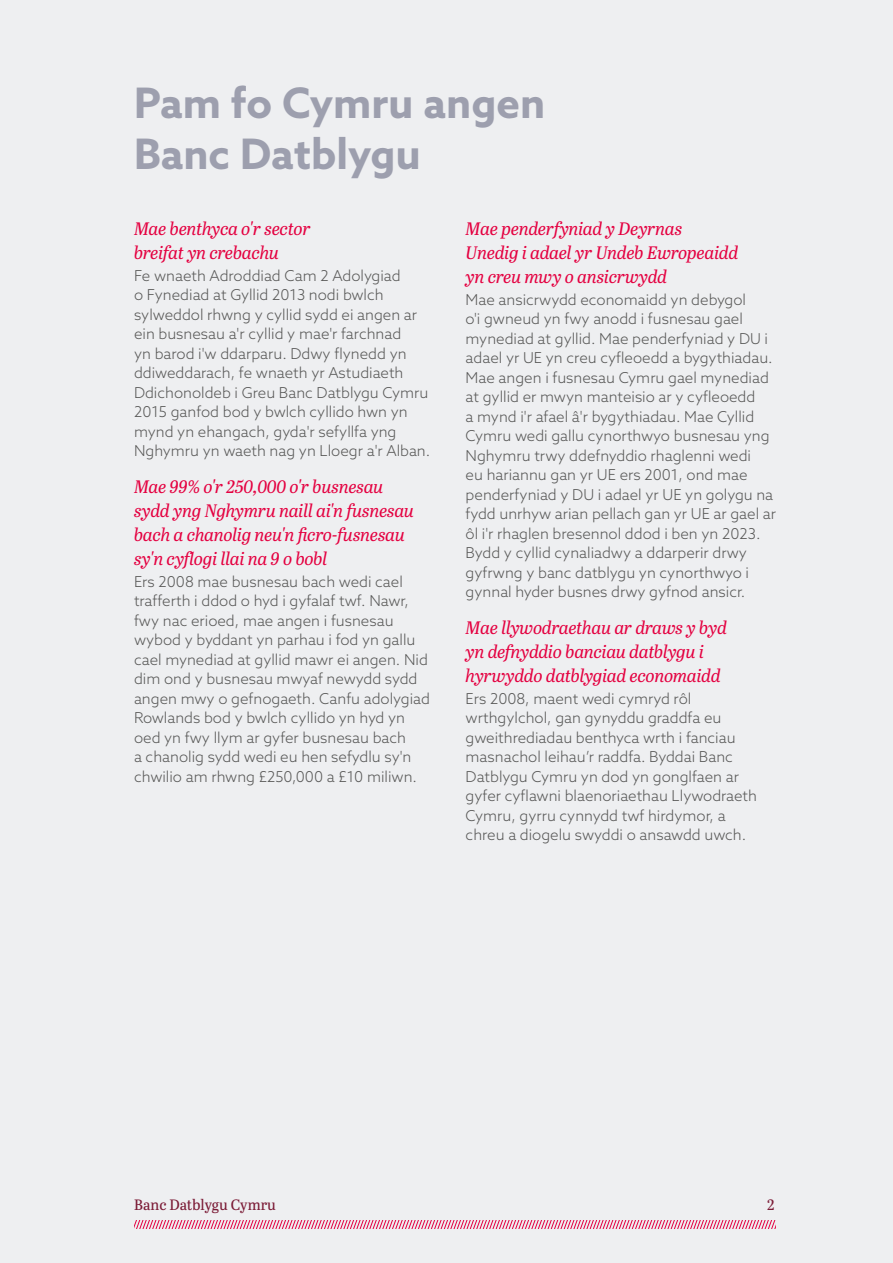
<style>
.page{position:relative;width:893px;height:1263px;background:#eeeff1}
.page>*{position:absolute;margin:0;border:0;box-sizing:border-box;transform-origin:0 0}
.t1{font:700 42px/50.4px "Azo Sans";color:#9d9fae}
.t2{font:italic 18px/24px "Abril Titling";letter-spacing:-.005em;color:#e40040}
.t3{font:300 15px/19.5px "Azo Sans";color:#575756}
.t4{font:15px "Abril Titling";color:#7b1b36}
</style>
<div class="page">
<svg style="left:134px;top:1220px;width:642px;height:9px"></svg>
<h1 class="t1" style="left:134px;top:77px;width:413px">Pam fo Cymru angen<br>Banc Datblygu</h1>
<p class="t2" style="left:134px;top:216px;width:178px">Mae benthyca o'r sector breifat yn crebachu</p>
<p class="t3" style="left:134px;top:266px;width:298px">Fe wnaeth Adroddiad Cam 2 Adolygiad<br>o Fynediad at Gyllid 2013 nodi bwlch sylweddol rhwng y cyllid sydd ei angen ar ein busnesau a'r cyllid y mae'r farchnad<br>yn barod i'w ddarparu. Ddwy flynedd yn ddiweddarach, fe wnaeth yr Astudiaeth Ddichonoldeb i Greu Banc Datblygu Cymru 2015 ganfod bod y bwlch cyllido hwn yn mynd yn ehangach, gyda'r sefyllfa yng Nghymru yn waeth nag yn Lloegr a'r Alban.</p>
<p class="t2" style="left:134px;top:474px;width:282px">Mae 99% o'r 250,000 o'r busnesau sydd yng Nghymru naill ai'n fusnesau bach a chanolig neu'n ficro-fusnesau sy'n cyflogi llai na 9 o bobl</p>
<p class="t3" style="left:134px;top:571px;width:297px">Ers 2008 mae busnesau bach wedi cael trafferth i ddod o hyd i gyfalaf twf. Nawr, fwy nac erioed, mae angen i fusnesau wybod y byddant yn parhau i fod yn gallu cael mynediad at gyllid mawr ei angen. Nid dim ond y busnesau mwyaf newydd sydd angen mwy o gefnogaeth. Canfu adolygiad Rowlands bod y bwlch cyllido yn hyd yn oed yn fwy llym ar gyfer busnesau bach<br>a chanolig sydd wedi eu hen sefydlu sy'n chwilio am rhwng £250,000 a £10 miliwn.</p>
<p class="t2" style="left:466px;top:216px;width:274px">Mae penderfyniad y Deyrnas<br>Unedig i adael yr Undeb Ewropeaidd yn creu mwy o ansicrwydd</p>
<p class="t3" style="left:466px;top:290px;width:312px">Mae ansicrwydd economaidd yn debygol<br>o'i gwneud yn fwy anodd i fusnesau gael mynediad at gyllid. Mae penderfyniad y DU i adael yr UE yn creu cyfleoedd a bygythiadau.<br>Mae angen i fusnesau Cymru gael mynediad at gyllid er mwyn manteisio ar y cyfleoedd<br>a mynd i'r afael â'r bygythiadau. Mae Cyllid Cymru wedi gallu cynorthwyo busnesau yng Nghymru trwy ddefnyddio rhaglenni wedi<br>eu hariannu gan yr UE ers 2001, ond mae penderfyniad y DU i adael yr UE yn golygu na fydd unrhyw arian pellach gan yr UE ar gael ar ôl i'r rhaglen bresennol ddod i ben yn 2023.<br>Bydd y cyllid cynaliadwy a ddarperir drwy gyfrwng y banc datblygu yn cynorthwyo i gynnal hyder busnes drwy gyfnod ansicr.</p>
<p class="t2" style="left:466px;top:615px;width:263px">Mae llywodraethau ar draws y byd yn defnyddio banciau datblygu i hyrwyddo datblygiad economaidd</p>
<p class="t3" style="left:466px;top:688px;width:293px">Ers 2008, maent wedi cymryd rôl wrthgylchol, gan gynyddu graddfa eu gweithrediadau benthyca wrth i fanciau masnachol leihau’r raddfa. Byddai Banc Datblygu Cymru yn dod yn gonglfaen ar gyfer cyflawni blaenoriaethau Llywodraeth Cymru, gyrru cynnydd twf hirdymor, a chreu a diogelu swyddi o ansawdd uwch.</p>
<p class="t4" style="left:134px;top:1193px;width:144px">Banc Datblygu Cymru</p>
<p class="t4" style="left:767px;top:1193px;width:9px">2</p>
</div>
